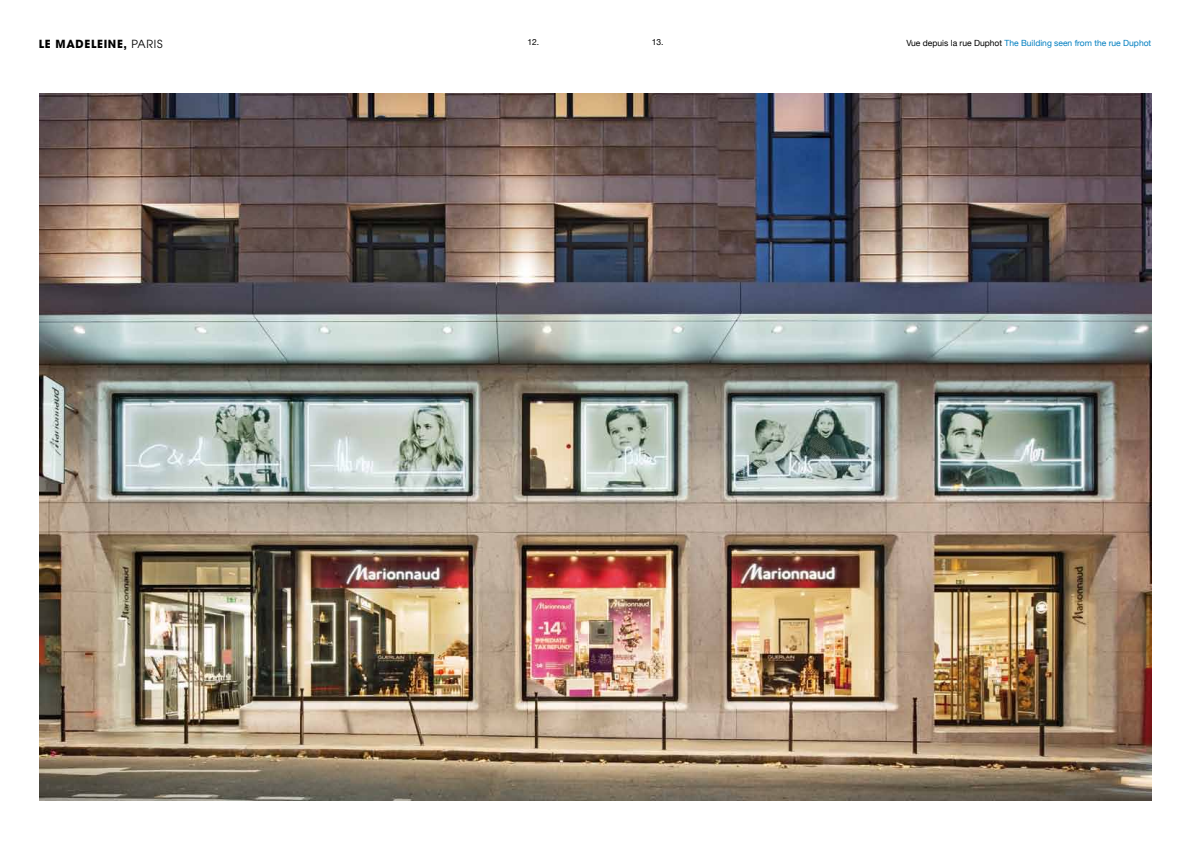
<style>
.page{position:relative;width:1191px;height:842px;background:#fff}
.page>*{position:absolute;margin:0;border:0;box-sizing:border-box;transform-origin:0 0}
.t1{font:700 11.1px "Avant Garde";letter-spacing:.06em;color:#000}
.t2{font:8.5px "Helvetica Neue";color:#007ec0}
.t3{font:8.5px "Helvetica Neue";color:#000}
.s1{font-weight:400}
.s2{color:#000}
</style>
<div class="page">
<img style="left:40px;top:94px;width:1111px;height:707px">
<h1 class="t1" style="left:39px;top:37px;width:125px">LE MADELEINE, <span class="s1">PARIS</span></h1>
<p class="t3" style="left:527px;top:37px;width:13px">12.</p>
<p class="t3" style="left:651px;top:37px;width:13px">13.</p>
<p class="t2" style="left:906px;top:38px;width:246px"><span class="s2">Vue depuis la rue Duphot</span> The Building seen from the rue Duphot</p>
</div>
